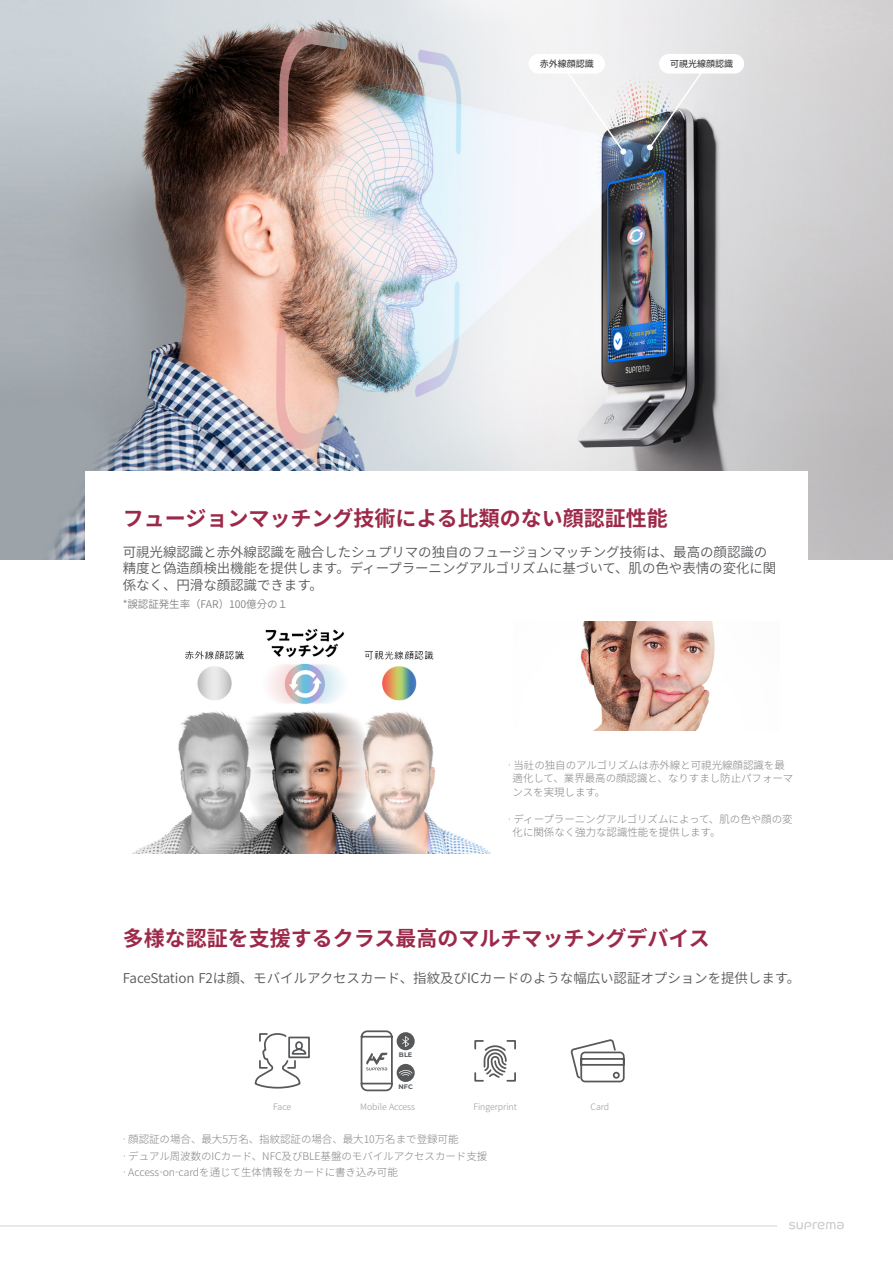
<style>
.page{position:relative;width:893px;height:1263px;background:#fff}
.page>*{position:absolute;margin:0;border:0;box-sizing:border-box;transform-origin:0 0}
.t1{font:700 21px "Noto Sans CJ Kkr";color:#9c2949}
.t2{font:600 13.5px/16.5px "Noto Sans CJ Kkr";letter-spacing:-.005em;color:#57585a}
.t3{font:300 10.5px "Noto Sans CJ Kkr";letter-spacing:-.005em;color:#808285}
.t4{font:600 10.5px "Noto Sans CJ Kkr";letter-spacing:-.005em;color:#808285}
.t5{font:9px "Noto Sans CJ Kkr";letter-spacing:-.005em;color:#231f20}
.t6{font:300 8.85px "Noto Sans CJ Kkr";letter-spacing:-.005em;color:#939598}
.t7{font:700 6.6px "Montserrat";color:#57585a}
</style>
<div class="page">
<img style="left:0;top:0;width:893px;height:559px">
<div style="left:85px;top:471px;width:723px;height:252px;background:#fff"></div>
<img style="left:580px;top:622px;width:135px;height:109px">
<div style="left:529px;top:54px;width:76px;height:20px;background:#fff;border-radius:10px"></div>
<div style="left:659px;top:54px;width:85px;height:20px;background:#fff;border-radius:10px"></div>
<svg style="left:564px;top:68px;width:62px;height:87px"></svg>
<img style="left:647px;top:68px;width:58px;height:82px">
<svg style="left:254px;top:1033px;width:56px;height:56px"></svg>
<svg style="left:474px;top:1040px;width:42px;height:42px"></svg>
<svg style="left:570px;top:1039px;width:55px;height:44px"></svg>
<svg style="left:397px;top:1032px;width:18px;height:18px"></svg>
<svg style="left:397px;top:1064px;width:18px;height:18px"></svg>
<svg style="left:360px;top:1030px;width:52px;height:62px"></svg>
<hr style="left:0;top:1226px;width:777px;height:1px;background:#d1d2d4">
<svg style="left:789px;top:1222px;width:55px;height:7px"></svg>
<img style="left:133px;top:628px;width:357px;height:225px">
<p class="t5" style="left:540px;top:59px;width:55px">赤外線顔認識</p>
<p class="t5" style="left:670px;top:59px;width:64px">可視光線顔認識</p>
<p class="t1" style="left:123px;top:507px;width:546px">フュージョンマッチング技術による比類のない顔認証性能</p>
<p class="t2" style="left:123px;top:544px;width:655px">可視光線認識と赤外線認識を融合したシュプリマの独自のフュージョンマッチング技術は、最高の顔認識の精度と偽造顔検出機能を提供します。ディープラーニングアルゴリズムに基づいて、肌の色や表情の変化に関係なく、円滑な顔認識できます。</p>
<p class="t4" style="left:123px;top:598px;width:167px">*誤認証発生率（FAR）100億分の１</p>
<p class="t3" style="left:504px;top:759px;width:282px">ㆍ当社の独自のアルゴリズムは赤外線と可視光線顔認識を最</p>
<p class="t3" style="left:513px;top:772px;width:282px">適化して、業界最高の顔認識と、なりすまし防止パフォーマ</p>
<p class="t3" style="left:513px;top:786px;width:94px">ンスを実現します。</p>
<p class="t3" style="left:504px;top:813px;width:290px">ㆍディープラーニングアルゴリズムによって、肌の色や顔の変</p>
<p class="t3" style="left:513px;top:826px;width:209px">化に関係なく強力な認識性能を提供します。</p>
<p class="t1" style="left:123px;top:926px;width:588px">多様な認証を支援するクラス最高のマルチマッチングデバイス</p>
<p class="t2" style="left:123px;top:970px;width:679px">FaceStation F2は顔、モバイルアクセスカード、指紋及びICカードのような幅広い認証オプションを提供します。</p>
<p class="t7" style="left:399px;top:1050px;width:15px">BLE</p>
<p class="t7" style="left:399px;top:1081px;width:16px">NFC</p>
<p class="t6" style="left:273px;top:1102px;width:20px">Face</p>
<p class="t6" style="left:360px;top:1102px;width:57px">Mobile Access</p>
<p class="t6" style="left:473px;top:1102px;width:45px">Fingerprint</p>
<p class="t6" style="left:590px;top:1102px;width:20px">Card</p>
<p class="t3" style="left:119px;top:1133px;width:341px">ㆍ顔認証の場合、最大5万名、指紋認証の場合、最大10万名まで登録可能</p>
<p class="t3" style="left:119px;top:1150px;width:370px">ㆍデュアル周波数のICカード、NFC及びBLE基盤のモバイルアクセスカード支援</p>
<p class="t3" style="left:119px;top:1166px;width:281px">ㆍAccess-on-cardを通じて生体情報をカードに書き込み可能</p>
</div>
